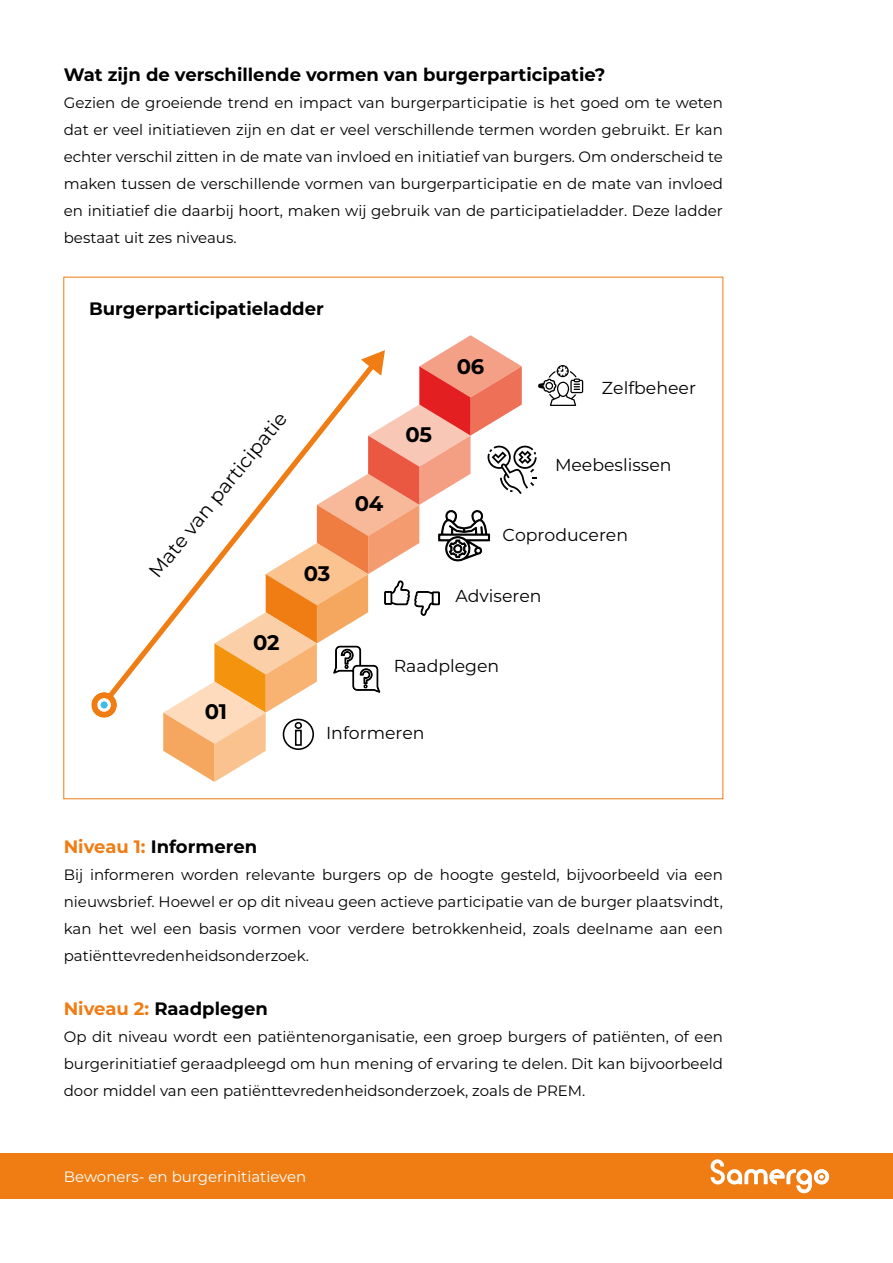
<style>
.page{position:relative;width:893px;height:1263px;background:#fff}
.page>*{position:absolute;margin:0;border:0;box-sizing:border-box;transform-origin:0 0}
.t1{font:700 21.15px "Montserrat";letter-spacing:-.015em;color:#000}
.t2{font:19.5px "Montserrat";color:#000}
.t3{font:700 18px "Montserrat";color:#000}
.t4{font:17.25px "Montserrat";color:#000}
.t5{font:15px/27px "Montserrat";color:#000;text-align:justify}
.t6{font:15px "Montserrat";color:#fff}
.s1{color:#ef7d14}
</style>
<div class="page">
<svg style="left:110px;top:625px;width:53px;height:67px"></svg>
<svg style="left:91px;top:692px;width:26px;height:26px"></svg>
<div style="left:101px;top:701px;width:7px;height:7px;background:#3dbee8;border-radius:50%"></div>
<svg style="left:163px;top:335px;width:420px;height:447px"></svg>
<div style="left:0;top:1153px;width:893px;height:46px;background:#ef7d14"></div>
<svg style="left:711px;top:1159px;width:118px;height:34px"></svg>
<p class="t3" style="left:64px;top:62px;width:543px">Wat zijn de verschillende vormen van burgerparticipatie?</p>
<p class="t5" style="left:64px;top:89px;width:661px">Gezien de groeiende trend en impact van burgerparticipatie is het goed om te weten dat er veel initiatieven zijn en dat er veel verschillende termen worden gebruikt. Er kan echter verschil zitten in de mate van invloed en initiatief van burgers. Om onderscheid te maken tussen de verschillende vormen van burgerparticipatie en de mate van invloed en initiatief die daarbij hoort, maken wij gebruik van de participatieladder. Deze ladder bestaat uit zes niveaus.</p>
<p class="t3" style="left:89px;top:296px;width:236px">Burgerparticipatieladder</p>
<h2 class="t2" style="left:142px;top:566px;width:208px;rotate:-51deg">Mate van participatie</h2>
<h1 class="t1" style="left:304px;top:558px;width:28px">03</h1>
<h1 class="t1" style="left:253px;top:627px;width:28px">02</h1>
<h1 class="t1" style="left:205px;top:696px;width:24px">01</h1>
<h1 class="t1" style="left:355px;top:488px;width:30px">04</h1>
<h1 class="t1" style="left:405px;top:419px;width:28px">05</h1>
<h1 class="t1" style="left:457px;top:351px;width:29px">06</h1>
<p class="t4" style="left:602px;top:376px;width:96px">Zelfbeheer</p>
<p class="t4" style="left:555px;top:453px;width:118px">Meebeslissen</p>
<p class="t4" style="left:503px;top:523px;width:127px">Coproduceren</p>
<p class="t4" style="left:455px;top:584px;width:88px">Adviseren</p>
<p class="t4" style="left:394px;top:654px;width:107px">Raadplegen</p>
<p class="t4" style="left:326px;top:721px;width:100px">Informeren</p>
<p class="t3" style="left:64px;top:834px;width:195px"><span class="s1">Niveau 1:</span> Informeren</p>
<p class="t5" style="left:64px;top:861px;width:661px">Bij informeren worden relevante burgers op de hoogte gesteld, bijvoorbeeld via een nieuwsbrief. Hoewel er op dit niveau geen actieve participatie van de burger plaatsvindt, kan het wel een basis vormen voor verdere betrokkenheid, zoals deelname aan een patiënttevredenheidsonderzoek.</p>
<p class="t3" style="left:64px;top:996px;width:206px"><span class="s1">Niveau 2:</span> Raadplegen</p>
<p class="t5" style="left:64px;top:1023px;width:661px">Op dit niveau wordt een patiëntenorganisatie, een groep burgers of patiënten, of een burgerinitiatief geraadpleegd om hun mening of ervaring te delen. Dit kan bijvoorbeeld door middel van een patiënttevredenheidsonderzoek, zoals de PREM.</p>
<p class="t6" style="left:64px;top:1166px;width:244px">Bewoners- en burgerinitiatieven</p>
</div>
